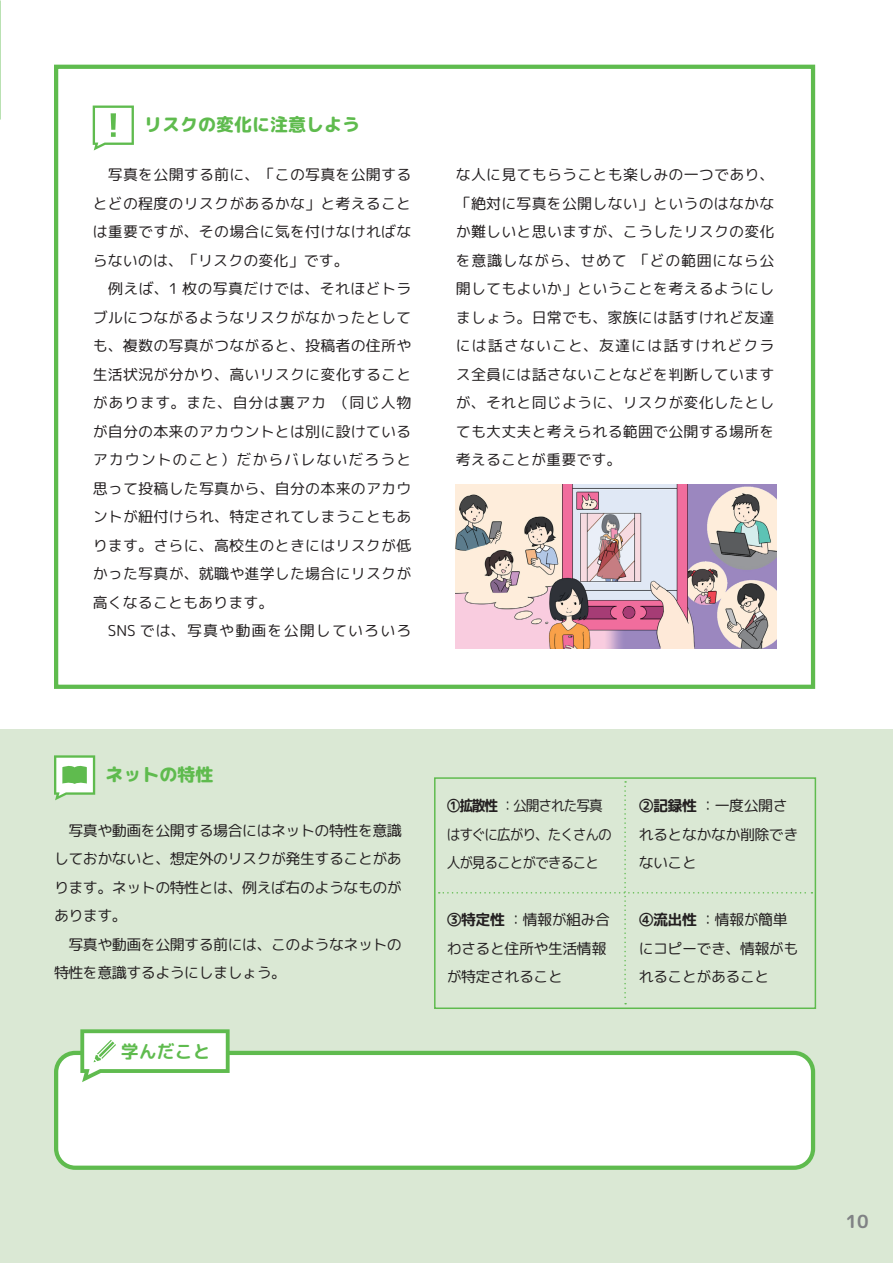
<style>
.page{position:relative;width:893px;height:1263px;background:#fff}
.page>*{position:absolute;margin:0;border:0;box-sizing:border-box;transform-origin:0 0}
.t1{font:18px "rounded mplus 1 p heavy";color:#5fbb4e}
.t2{font:18px "rounded mplus 1 p bold";color:#5fbb4e}
.t3{font:18px "rounded mplus 1 p bold";color:#808285}
.t4{font:15px/28.5px "rounded mplus 1 p regular";letter-spacing:.01em;color:#231f20}
.t5{font:15px/28.5px "rounded mplus 1 p regular";letter-spacing:-.035em;color:#231f20}
.t6{font:15px/28.5px "rounded mplus 1 p regular";letter-spacing:-.085em;color:#231f20;scale:.92 1}
.s1{font-family:"rounded mplus 1 p bold"}
</style>
<div class="page">
<div style="left:0;top:729px;width:893px;height:534px;background:#dae8d4"></div>
<div style="left:56px;top:1053px;width:757px;height:115px;background:#fff;border-radius:19px"></div>
<div style="left:54px;top:1051px;width:761px;height:119px;border:4px solid #5fbb4e;border-radius:19px"></div>
<svg style="left:80px;top:1029px;width:150px;height:53px"></svg>
<svg style="left:54px;top:755px;width:41px;height:45px"></svg>
<svg style="left:93px;top:106px;width:41px;height:44px"></svg>
<div style="left:54px;top:65px;width:761px;height:624px;border:4px solid #5fbb4e"></div>
<div style="left:434px;top:777px;width:382px;height:232px;border:1px solid #5fbb4e"></div>
<svg style="left:439px;top:781px;width:373px;height:223px"></svg>
<img style="left:456px;top:484px;width:320px;height:164px">
<p class="t1" style="left:144px;top:112px;width:217px">リスクの変化に注意しよう</p>
<p class="t4" style="left:93px;top:161px;width:320px">　写真を公開する前に、「この写真を公開するとどの程度のリスクがあるかな」と考えることは重要ですが、その場合に気を付けなければならないのは、「リスクの変化」です。<br>　例えば、1 枚の写真だけでは、それほどトラブルにつながるようなリスクがなかったとしても、複数の写真がつながると、投稿者の住所や生活状況が分かり、高いリスクに変化することがあります。また、自分は裏アカ（同じ人物が自分の本来のアカウントとは別に設けているアカウントのこと）だからバレないだろうと思って投稿した写真から、自分の本来のアカウントが紐付けられ、特定されてしまうこともあります。さらに、高校生のときにはリスクが低かった写真が、就職や進学した場合にリスクが高くなることもあります。<br>　SNS では、写真や動画を公開していろいろ</p>
<p class="t4" style="left:456px;top:161px;width:320px;text-align:justify">な人に見てもらうことも楽しみの一つであり、「絶対に写真を公開しない」というのはなかなか難しいと思いますが、こうしたリスクの変化を意識しながら、せめて「どの範囲になら公開してもよいか」ということを考えるようにしましょう。日常でも、家族には話すけれど友達には話さないこと、友達には話すけれどクラス全員には話さないことなどを判断していますが、それと同じように、リスクが変化したとしても大丈夫と考えられる範囲で公開する場所を考えることが重要です。</p>
<p class="t1" style="left:106px;top:761px;width:109px">ネットの特性</p>
<p class="t5" style="left:54px;top:816px;width:349px">　写真や動画を公開する場合にはネットの特性を意識しておかないと、想定外のリスクが発生することがあります。ネットの特性とは、例えば右のようなものがあります。<br>　写真や動画を公開する前には、このようなネットの特性を意識するようにしましょう。</p>
<p class="t2" style="left:121px;top:1038px;width:92px">学んだこと</p>
<p class="t6" style="left:447px;top:791px;width:181px"><span class="s1">①拡散性</span>：公開された写真はすぐに広がり、たくさんの人が見ることができること</p>
<p class="t5" style="left:447px;top:905px;width:165px"><span class="s1">③特定性</span>：情報が組み合わさると住所や生活情報が特定されること</p>
<p class="t5" style="left:639px;top:791px;width:161px"><span class="s1">②記録性</span>：一度公開されるとなかなか削除できないこと</p>
<p class="t5" style="left:639px;top:905px;width:161px"><span class="s1">④流出性</span>：情報が簡単にコピーでき、情報がもれることがあること</p>
<p class="t3" style="left:846px;top:1209px;width:25px">10</p>
</div>
